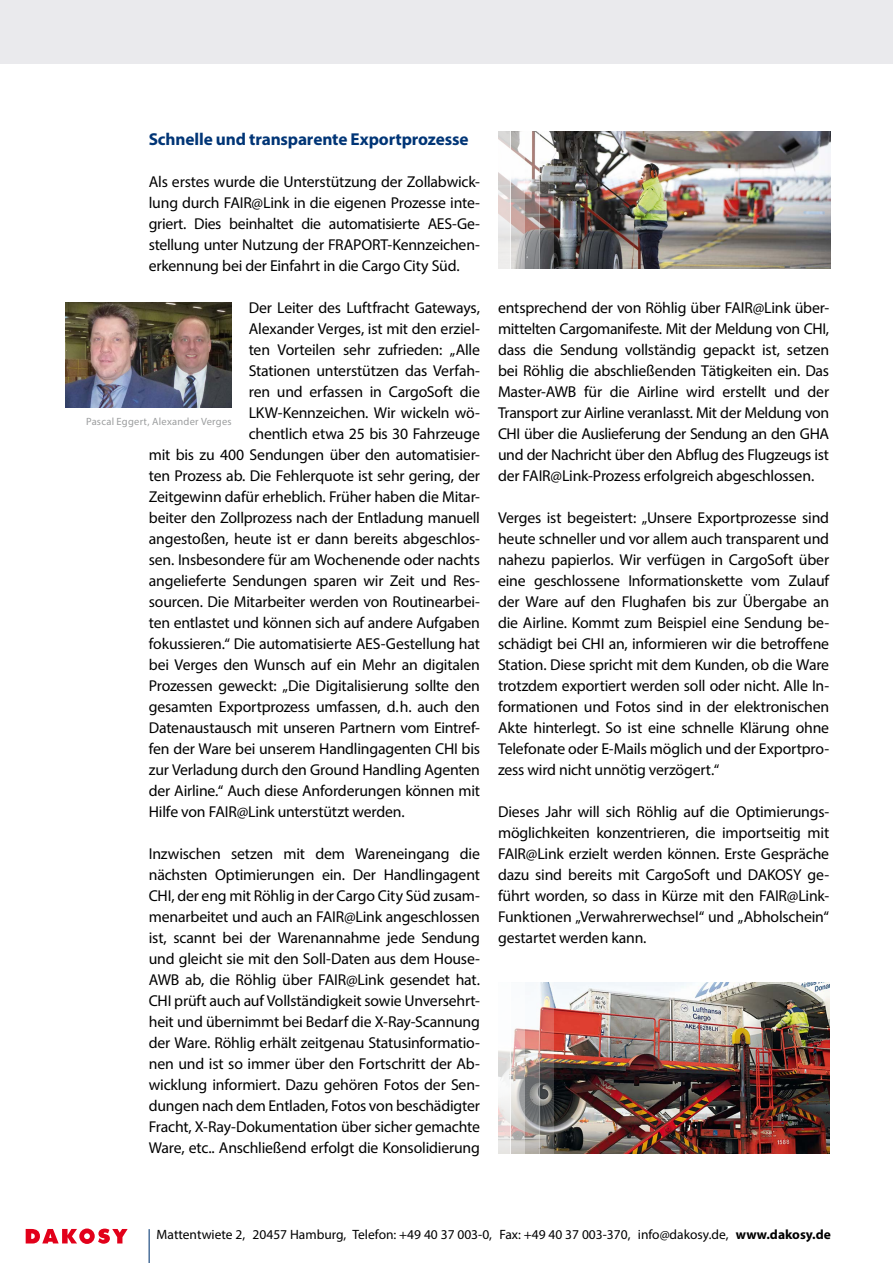
<style>
.page{position:relative;width:893px;height:1263px;background:#fff}
.page>*{position:absolute;margin:0;border:0;box-sizing:border-box;transform-origin:0 0}
.t1{font:700 17.25px "Myriad Pro";letter-spacing:-.01em;color:#003576}
.t2{font:15.75px/21px "Myriad Pro";letter-spacing:-.01em;color:#000;text-align:justify}
.t3{font:13.5px "Myriad Pro";color:#000}
.t4{font:10.5px "Myriad Pro";letter-spacing:.025em;color:#9c9e9f}
.s1{font-weight:700}
</style>
<div class="page">
<img style="left:554px;top:132px;width:277px;height:137px">
<svg style="left:493px;top:63px;width:18px;height:206px"></svg>
<svg style="left:511px;top:63px;width:14px;height:206px"></svg>
<svg style="left:525px;top:63px;width:15px;height:206px"></svg>
<svg style="left:540px;top:63px;width:14px;height:206px"></svg>
<img style="left:554px;top:982px;width:275px;height:171px">
<svg style="left:498px;top:1050px;width:13px;height:104px"></svg>
<svg style="left:511px;top:1028px;width:14px;height:126px;background:#d2c6c2"></svg>
<svg style="left:525px;top:1008px;width:15px;height:146px"></svg>
<svg style="left:540px;top:982px;width:14px;height:172px;background:#987772"></svg>
<hr style="left:149px;top:1229px;width:1px;height:34px;background:#003571">
<svg style="left:26px;top:1228px;width:102px;height:16px"></svg>
<img style="left:66px;top:303px;width:166px;height:105px">
<div style="left:0;top:0;width:893px;height:63px;background:#eaeaed"></div>
<p class="t1" style="left:149px;top:128px;width:321px">Schnelle und transparente Exportprozesse</p>
<p class="t2" style="left:149px;top:171px;width:333px">Als erstes wurde die Unterstützung der Zollabwick&shy;lung durch FAIR@Link in die eigenen Prozesse inte&shy;griert. Dies beinhaltet die automatisierte AES-Ge&shy;stellung unter Nutzung der FRAPORT-Kennzeichen&shy;erkennung bei der Einfahrt in die Cargo City Süd.</p>
<p class="t2" style="left:249px;top:297px;width:233px">Der Leiter des Luftfracht Gateways,</p>
<p class="t2" style="left:249px;top:318px;width:233px">Alexander Verges, ist mit den erziel-</p>
<p class="t2" style="left:249px;top:339px;width:233px">ten Vorteilen sehr zufrieden: „Alle</p>
<p class="t2" style="left:249px;top:360px;width:233px">Stationen unterstützen das Verfah-</p>
<p class="t2" style="left:249px;top:381px;width:233px">ren und erfassen in CargoSoft die</p>
<p class="t2" style="left:249px;top:402px;width:233px">LKW-Kennzeichen. Wir wickeln wö-</p>
<p class="t2" style="left:249px;top:423px;width:233px">chentlich etwa 25 bis 30 Fahrzeuge</p>
<p class="t2" style="left:149px;top:444px;width:333px">mit bis zu 400 Sendungen über den automatisier-</p>
<p class="t2" style="left:149px;top:465px;width:333px">ten Prozess ab. Die Fehlerquote ist sehr gering, der</p>
<p class="t2" style="left:149px;top:486px;width:333px">Zeitgewinn dafür erheblich. Früher haben die Mitar-</p>
<p class="t2" style="left:149px;top:507px;width:333px">beiter den Zollprozess nach der Entladung manuell</p>
<p class="t2" style="left:149px;top:528px;width:333px">angestoßen, heute ist er dann bereits abgeschlos-</p>
<p class="t2" style="left:149px;top:549px;width:333px">sen. Insbesondere für am Wochenende oder nachts</p>
<p class="t2" style="left:149px;top:570px;width:333px">angelieferte Sendungen sparen wir Zeit und Res-</p>
<p class="t2" style="left:149px;top:591px;width:333px">sourcen. Die Mitarbeiter werden von Routinearbei-</p>
<p class="t2" style="left:149px;top:612px;width:333px">ten entlastet und können sich auf andere Aufgaben</p>
<p class="t2" style="left:149px;top:633px;width:333px">fokussieren.“ Die automatisierte AES-Gestellung hat</p>
<p class="t2" style="left:149px;top:654px;width:333px">bei Verges den Wunsch auf ein Mehr an digitalen</p>
<p class="t2" style="left:149px;top:675px;width:333px">Prozessen geweckt: „Die Digitalisierung sollte den</p>
<p class="t2" style="left:149px;top:696px;width:333px">gesamten Exportprozess umfassen, d.h. auch den</p>
<p class="t2" style="left:149px;top:717px;width:333px">Datenaustausch mit unseren Partnern vom Eintref-</p>
<p class="t2" style="left:149px;top:738px;width:333px">fen der Ware bei unserem Handlingagenten CHI bis</p>
<p class="t2" style="left:149px;top:759px;width:333px">zur Verladung durch den Ground Handling Agenten</p>
<p class="t2" style="left:149px;top:780px;width:333px">der Airline.“ Auch diese Anforderungen können mit</p>
<p class="t2" style="left:149px;top:801px;width:257px">Hilfe von FAIR@Link unterstützt werden.</p>
<p class="t2" style="left:149px;top:843px;width:333px">Inzwischen setzen mit dem Wareneingang die nächsten Optimierungen ein. Der Handlingagent CHI, der eng mit Röhlig in der Cargo City Süd zusam&shy;menarbeitet und auch an FAIR@Link angeschlossen ist, scannt bei der Warenannahme jede Sendung und gleicht sie mit den Soll-Daten aus dem House-AWB ab, die Röhlig über FAIR@Link gesendet hat.<br>CHI prüft auch auf Vollständigkeit sowie Unversehrt&shy;heit und übernimmt bei Bedarf die X-Ray-Scannung der Ware. Röhlig erhält zeitgenau Statusinformatio&shy;nen und ist so immer über den Fortschritt der Ab&shy;wicklung informiert. Dazu gehören Fotos der Sen&shy;dungen nach dem Entladen, Fotos von beschädigter Fracht, X-Ray-Dokumentation über sicher gemachte Ware, etc.. Anschließend erfolgt die Konsolidierung</p>
<p class="t4" style="left:86px;top:415px;width:147px">Pascal Eggert, Alexander Verges</p>
<p class="t2" style="left:498px;top:297px;width:333px">entsprechend der von Röhlig über FAIR@Link über&shy;mittelten Cargomanifeste. Mit der Meldung von CHI, dass die Sendung vollständig gepackt ist, setzen bei Röhlig die abschließenden Tätigkeiten ein. Das Master-AWB für die Airline wird erstellt und der Transport zur Airline veranlasst. Mit der Meldung von CHI über die Auslieferung der Sendung an den GHA und der Nachricht über den Abflug des Flugzeugs ist der FAIR@Link-Prozess erfolgreich abgeschlossen.</p>
<p class="t2" style="left:498px;top:507px;width:333px">Verges ist begeistert: „Unsere Exportprozesse sind heute schneller und vor allem auch transparent und nahezu papierlos. Wir verfügen in CargoSoft über eine geschlossene Informationskette vom Zulauf der Ware auf den Flughafen bis zur Übergabe an die Airline. Kommt zum Beispiel eine Sendung be&shy;schädigt bei CHI an, informieren wir die betroffene Station. Diese spricht mit dem Kunden, ob die Ware trotzdem exportiert werden soll oder nicht. Alle In&shy;formationen und Fotos sind in der elektronischen Akte hinterlegt. So ist eine schnelle Klärung ohne Telefonate oder E-Mails möglich und der Exportpro&shy;zess wird nicht unnötig verzögert.“</p>
<p class="t2" style="left:498px;top:801px;width:333px">Dieses Jahr will sich Röhlig auf die Optimierungs&shy;möglichkeiten konzentrieren, die importseitig mit FAIR@Link erzielt werden können. Erste Gespräche dazu sind bereits mit CargoSoft und DAKOSY ge&shy;führt worden, so dass in Kürze mit den FAIR@Link-Funktionen „Verwahrerwechsel“ und „Abholschein“ gestartet werden kann.</p>
<p class="t3" style="left:157px;top:1226px;width:676px">Mattentwiete 2, 20457 Hamburg, Telefon: +49 40 37 003-0, Fax: +49 40 37 003-370, info@dakosy.de, <span class="s1">www.dakosy.de</span></p>
</div>
